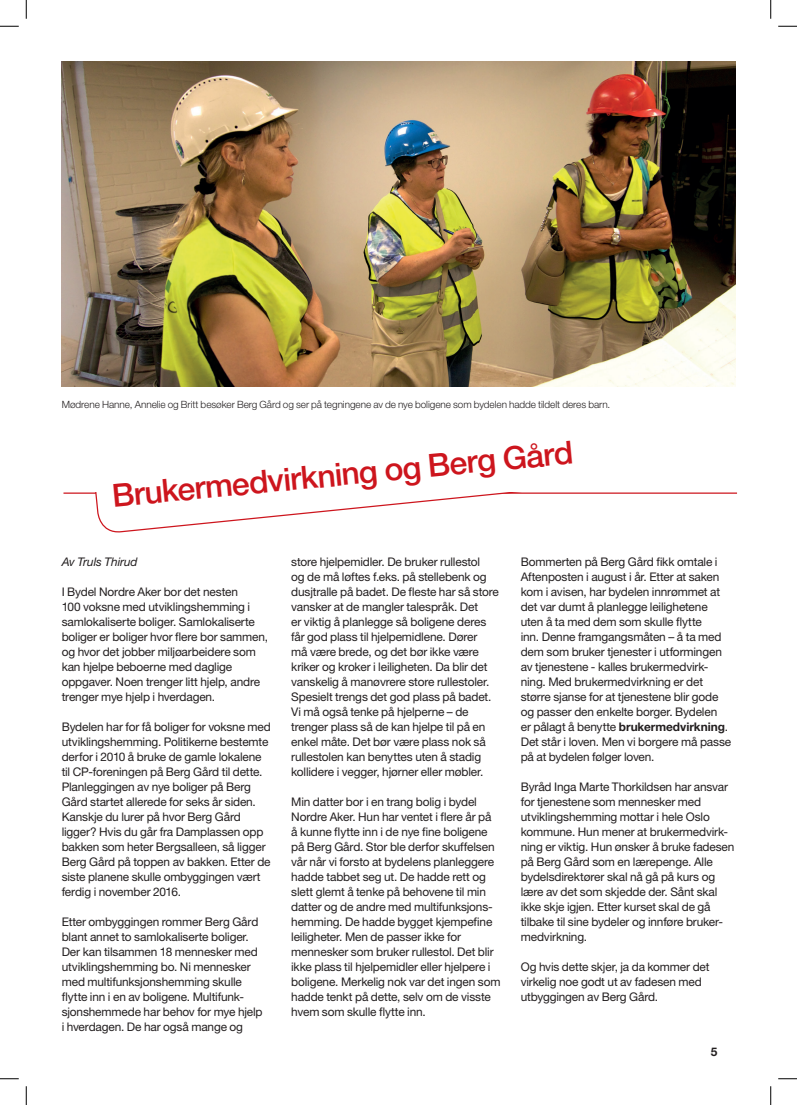
<style>
.page{position:relative;width:797px;height:1105px;background:#fff}
.page>*{position:absolute;margin:0;border:0;box-sizing:border-box;transform-origin:0 0}
.titt{font:500 31.88px "Helvetica Neue LT Std";color:#cd151d}
.Brødtekst_u_innrykk{font:11.88px/15px "Helvetica Neue LT Std";letter-spacing:-.015em;color:#231f20}
.byline{font:italic 11.88px "Helvetica Neue LT Std";letter-spacing:-.01em;color:#231f20}
.Mellomtittel{font:700 11.88px "Helvetica Neue LT Std";color:#231f20}
.bildetekst{font:300 10px "Helvetica Neue LT Std";letter-spacing:-.005em;color:#231f20}
.s1{font-weight:700}
</style>
<div class="page">
<hr style="left:63px;top:492px;width:674px;height:2px;background:#cd151d">
<svg style="left:91px;top:492px;width:646px;height:41px"></svg>
<img style="left:62px;top:62px;width:673px;height:325px">
<svg style="left:0;top:25px;width:19px;height:2px"></svg>
<svg style="left:778px;top:25px;width:19px;height:2px"></svg>
<svg style="left:0;top:1078px;width:19px;height:1px"></svg>
<svg style="left:778px;top:1078px;width:19px;height:1px"></svg>
<svg style="left:25px;top:0;width:2px;height:19px"></svg>
<svg style="left:25px;top:1086px;width:2px;height:19px"></svg>
<svg style="left:770px;top:0;width:1px;height:19px"></svg>
<svg style="left:770px;top:1086px;width:1px;height:19px"></svg>
<p class="bildetekst" style="left:62px;top:398px;width:550px">Mødrene Hanne, Annelie og Britt besøker Berg Gård og ser på tegningene av de nye boligene som bydelen hadde tildelt deres barn.</p>
<p class="titt" style="left:110px;top:475px;width:465px;rotate:-5deg">Brukermedvirkning og Berg Gård</p>
<p class="byline" style="left:62px;top:555px;width:77px">Av Truls Thirud</p>
<p class="Brødtekst_u_innrykk" style="left:62px;top:584px;width:208px">I Bydel Nordre Aker bor det nesten<br>100 voksne med utviklingshemming i samlokaliserte boliger. Samlokaliserte boliger er boliger hvor flere bor sammen, og hvor det jobber miljøarbeidere som kan hjelpe beboerne med daglige oppgaver. Noen trenger litt hjelp, andre trenger mye hjelp i hverdagen.</p>
<p class="Brødtekst_u_innrykk" style="left:62px;top:719px;width:211px">Bydelen har for få boliger for voksne med utviklingshemming. Politikerne bestemte derfor i 2010 å bruke de gamle lokalene til CP-foreningen på Berg Gård til dette.<br>Planleggingen av nye boliger på Berg Gård startet allerede for seks år siden.<br>Kanskje du lurer på hvor Berg Gård ligger? Hvis du går fra Damplassen opp bakken som heter Bergsalleen, så ligger Berg Gård på toppen av bakken. Etter de siste planene skulle ombyggingen vært ferdig i november 2016.</p>
<p class="Brødtekst_u_innrykk" style="left:62px;top:914px;width:202px">Etter ombyggingen rommer Berg Gård blant annet to samlokaliserte boliger.<br>Der kan tilsammen 18 mennesker med utviklingshemming bo. Ni mennesker med multifunksjonshemming skulle flytte inn i en av boligene. Multifunk&shy;sjonshemmede har behov for mye hjelp i hverdagen. De har også mange og</p>
<p class="Brødtekst_u_innrykk" style="left:291px;top:554px;width:209px">store hjelpemidler. De bruker rullestol<br>og de må løftes f.eks. på stellebenk og dusjtralle på badet. De fleste har så store vansker at de mangler talespråk. Det<br>er viktig å planlegge så boligene deres får god plass til hjelpemidlene. Dører<br>må være brede, og det bør ikke være kriker og kroker i leiligheten. Da blir det vanskelig å manøvrere store rullestoler.<br>Spesielt trengs det god plass på badet.<br>Vi må også tenke på hjelperne – de trenger plass så de kan hjelpe til på en enkel måte. Det bør være plass nok så rullestolen kan benyttes uten å stadig kollidere i vegger, hjørner eller møbler.</p>
<p class="Brødtekst_u_innrykk" style="left:291px;top:794px;width:211px">Min datter bor i en trang bolig i bydel Nordre Aker. Hun har ventet i flere år på å kunne flytte inn i de nye fine boligene på Berg Gård. Stor ble derfor skuffelsen vår når vi forsto at bydelens planleggere hadde tabbet seg ut. De hadde rett og slett glemt å tenke på behovene til min datter og de andre med multifunksjons&shy;hemming. De hadde bygget kjempefine leiligheter. Men de passer ikke for mennesker som bruker rullestol. Det blir ikke plass til hjelpemidler eller hjelpere i boligene. Merkelig nok var det ingen som hadde tenkt på dette, selv om de visste hvem som skulle flytte inn.</p>
<p class="Brødtekst_u_innrykk" style="left:521px;top:554px;width:212px">Bommerten på Berg Gård fikk omtale i Aftenposten i august i år. Etter at saken kom i avisen, har bydelen innrømmet at det var dumt å planlegge leilighetene uten å ta med dem som skulle flytte<br>inn. Denne framgangsmåten – å ta med dem som bruker tjenester i utformingen av tjenestene - kalles brukermedvirk&shy;ning. Med brukermedvirkning er det større sjanse for at tjenestene blir gode og passer den enkelte borger. Bydelen<br>er pålagt å benytte <span class="s1">brukermedvirkning</span>.<br>Det står i loven. Men vi borgere må passe på at bydelen følger loven.</p>
<p class="Brødtekst_u_innrykk" style="left:521px;top:779px;width:215px">Byråd Inga Marte Thorkildsen har ansvar for tjenestene som mennesker med utviklingshemming mottar i hele Oslo kommune. Hun mener at brukermedvirk&shy;ning er viktig. Hun ønsker å bruke fadesen på Berg Gård som en lærepenge. Alle bydelsdirektører skal nå gå på kurs og lære av det som skjedde der. Sånt skal ikke skje igjen. Etter kurset skal de gå tilbake til sine bydeler og innføre bruker&shy;medvirkning.</p>
<p class="Brødtekst_u_innrykk" style="left:521px;top:959px;width:190px">Og hvis dette skjer, ja da kommer det virkelig noe godt ut av fadesen med utbyggingen av Berg Gård.</p>
<p class="Mellomtittel" style="left:711px;top:1045px;width:8px">5</p>
</div>
